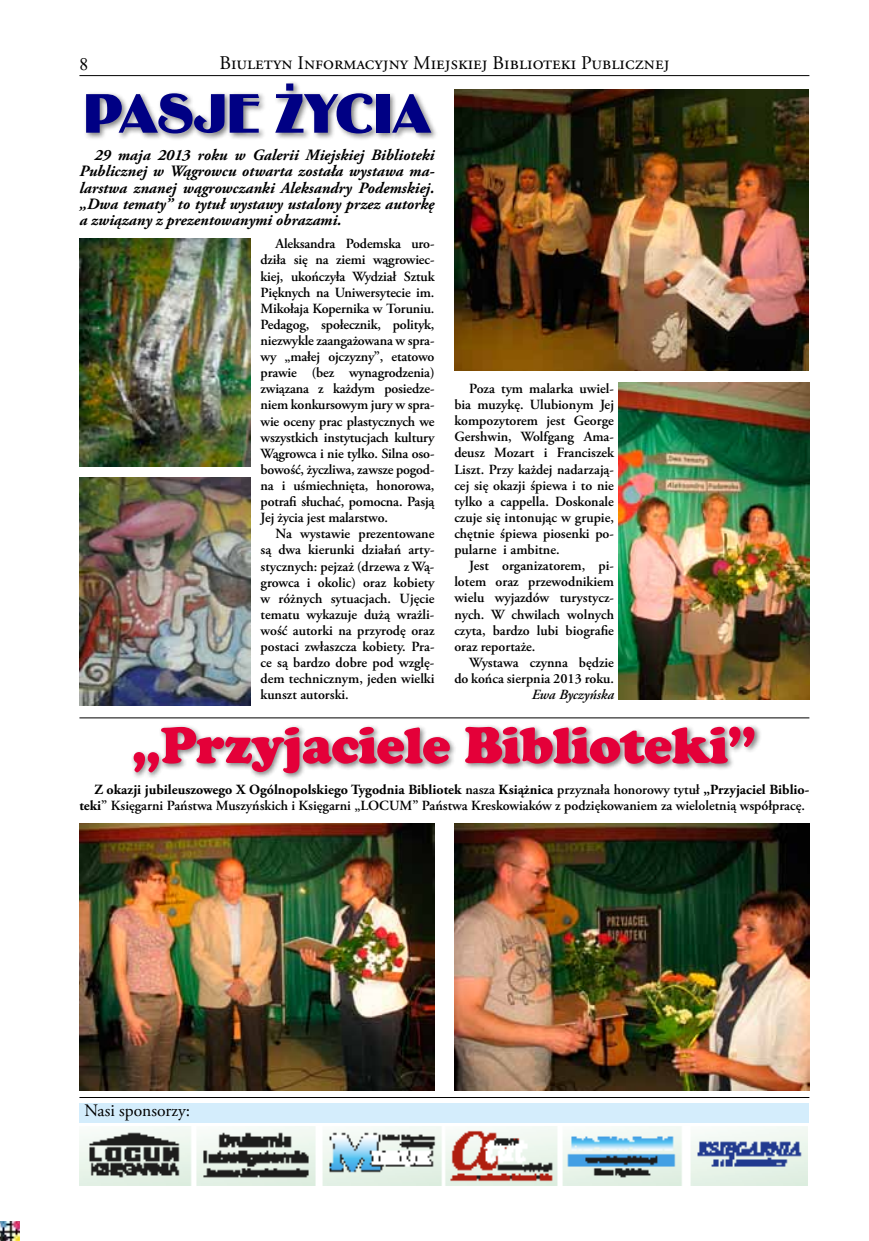
<style>
.page{position:relative;width:869px;height:1241px;background:#fff}
.page>*{position:absolute;margin:0;border:0;box-sizing:border-box;transform-origin:0 0}
.t1{font:57.75px "Binner DEE";color:#000084}
.t2{font:50.75px "Cupertino";letter-spacing:-.02em;color:#e40039}
.t3{font:19.25px "Adobe Garamond Pro";letter-spacing:.025em;color:#000}
.t4{font:17.5px "Adobe Garamond Pro";color:#000}
.t5{font:17.5px "Times New Roman";color:#000}
.t6{font:italic 700 15.75px/16.1px "Adobe Garamond Pro";color:#000;text-align:justify}
.t7{font:600 14px/16.1px "Adobe Garamond Pro";color:#000;text-align:justify}
.t8{font:italic 600 14px "Adobe Garamond Pro";color:#000}
.s1{font-weight:700}
</style>
<div class="page">
<hr style="left:79px;top:75px;width:730px;height:1px;background:#000">
<hr style="left:79px;top:1096px;width:730px;height:1px;background:#000">
<div style="left:79px;top:1103px;width:730px;height:19px;background:#d4edfc"></div>
<img style="left:0;top:1221px;width:20px;height:19px">
<img style="left:79px;top:1126px;width:728px;height:59px">
<div style="left:131px;top:723px;width:630px;height:57px;background:#000;opacity:.5"></div>
<img style="left:454px;top:823px;width:355px;height:266px">
<img style="left:79px;top:823px;width:355px;height:266px">
<hr style="left:79px;top:717px;width:730px;height:1px;background:#000">
<div style="left:83px;top:81px;width:356px;height:60px;background:#000;opacity:.5"></div>
<img style="left:79px;top:238px;width:171px;height:228px">
<img style="left:79px;top:477px;width:171px;height:228px">
<img style="left:454px;top:89px;width:354px;height:281px">
<img style="left:618px;top:382px;width:191px;height:317px">
<p class="t5" style="left:79px;top:53px;width:10px">8</p>
<h3 class="t3" style="left:219px;top:51px;width:450px">Biuletyn Informacyjny Miejskiej Biblioteki Publicznej</h3>
<h1 class="t1" style="left:83px;top:81px;width:349px">PASJE ŻYCIA</h1>
<p class="t6" style="left:79px;top:147px;width:356px;text-indent:15px">29 maja 2013 roku w Galerii Miejskiej Biblioteki Publicznej w Wągrowcu otwarta została wystawa ma&shy;larstwa znanej wągrowczanki Aleksandry Podemskiej. „Dwa tematy” to tytuł wystawy ustalony przez autorkę a związany z prezentowanymi obrazami.</p>
<p class="t7" style="left:260px;top:236px;width:175px;text-indent:15px">Aleksandra Podemska uro&shy;dziła się na ziemi wągrowiec&shy;kiej, ukończyła Wydział Sztuk Pięknych na Uniwersytecie im.<br>Mikołaja Kopernika w Toruniu.<br>Pedagog, społecznik, polityk, niezwykle zaangażowana w spra&shy;wy „małej ojczyzny”, etatowo prawie (bez wynagrodzenia) związana z każdym posiedze&shy;niem konkursowym jury w spra&shy;wie oceny prac plastycznych we wszystkich instytucjach kultury Wągrowca i nie tylko. Silna oso&shy;bowość, życzliwa, zawsze pogod&shy;na i uśmiechnięta, honorowa, potrafi słuchać, pomocna. Pasją Jej życia jest malarstwo.</p>
<p class="t7" style="left:260px;top:526px;width:175px;text-indent:15px">Na wystawie prezentowane są dwa kierunki działań arty&shy;stycznych: pejzaż (drzewa z Wą&shy;growca i okolic) oraz kobiety w różnych sytuacjach. Ujęcie tematu wykazuje dużą wrażli&shy;wość autorki na przyrodę oraz postaci zwłaszcza kobiety. Pra&shy;ce są bardzo dobre pod wzglę&shy;dem technicznym, jeden wielki kunszt autorski.</p>
<p class="t7" style="left:454px;top:380px;width:161px;text-indent:15px">Poza tym malarka uwiel&shy;bia muzykę. Ulubionym Jej kompozytorem jest George Gershwin, Wolfgang Ama&shy;deusz Mozart i Franciszek Liszt. Przy każdej nadarzają&shy;cej się okazji śpiewa i to nie tylko a cappella. Doskonale czuje się intonując w grupie, chętnie śpiewa piosenki po&shy;pularne i ambitne.</p>
<p class="t7" style="left:454px;top:558px;width:161px;text-indent:15px">Jest organizatorem, pi&shy;lotem oraz przewodnikiem wielu wyjazdów turystycz&shy;nych. W chwilach wolnych czyta, bardzo lubi biografie oraz reportaże.</p>
<p class="t7" style="left:454px;top:654px;width:161px;text-align:right">Wystawa czynna będzie do końca sierpnia 2013 roku.</p>
<p class="t8" style="left:531px;top:686px;width:84px">Ewa Byczyńska</p>
<h2 class="t2" style="left:131px;top:715px;width:626px">„Przyjaciele Biblioteki”</h2>
<p class="t7" style="left:79px;top:781px;width:731px;text-indent:15px"><span class="s1">Z okazji jubileuszowego X Ogólnopolskiego Tygodnia Bibliotek</span> nasza <span class="s1">Książnica</span> przyznała honorowy tytuł <span class="s1">„Przyjaciel Biblio&shy;teki</span>” Księgarni Państwa Muszyńskich i Księgarni „LOCUM” Państwa Kreskowiaków z podziękowaniem za wieloletnią współpracę.</p>
<p class="t4" style="left:84px;top:1099px;width:107px">Nasi sponsorzy:</p>
</div>
